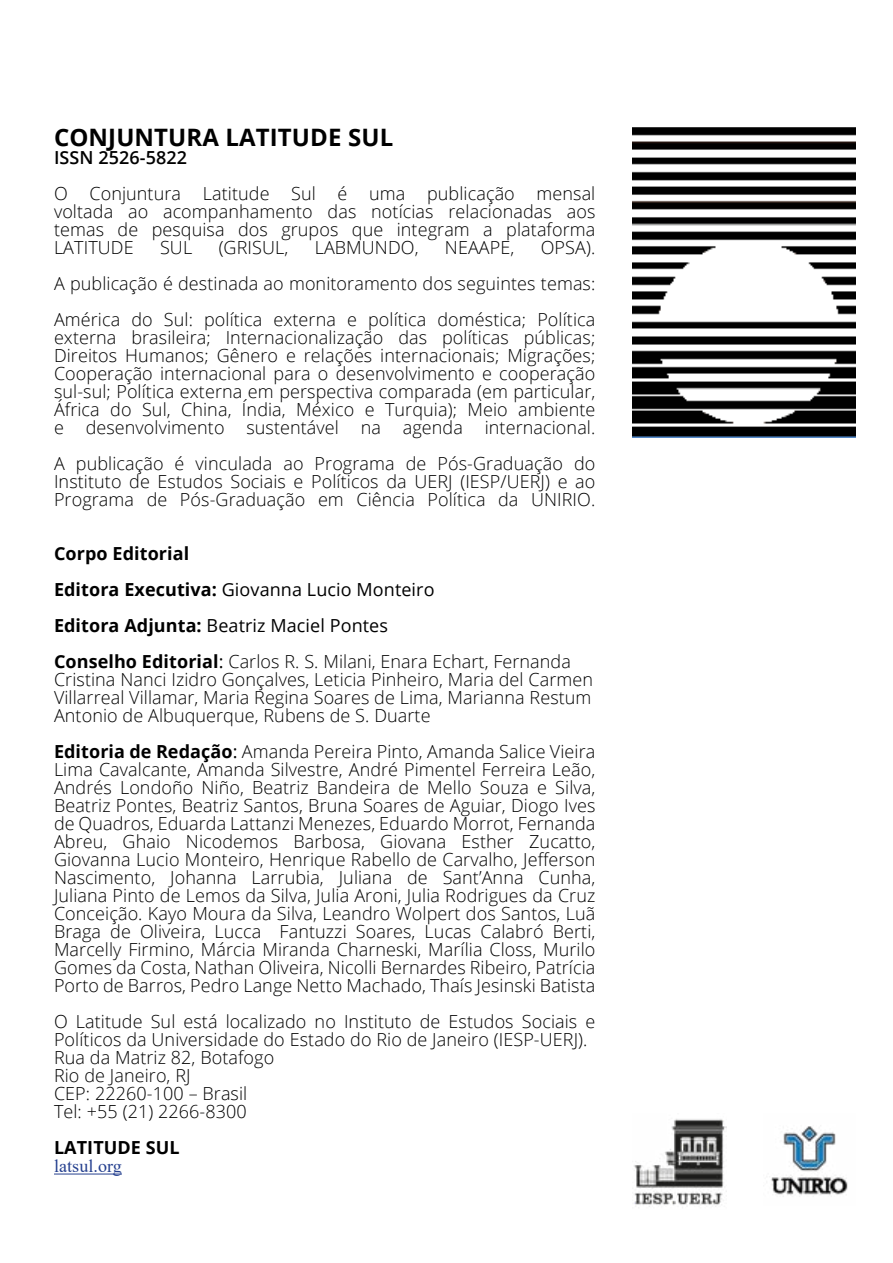
<style>
.page{position:relative;width:893px;height:1263px;background:#fff}
.page>*{position:absolute;margin:0;border:0;box-sizing:border-box;transform-origin:0 0}
.t1{font:700 24px "Open Sans";letter-spacing:.005em;color:#000}
.t2{font:300 18px/18px "Open Sans";letter-spacing:.005em;color:#000;text-align:justify}
.t3{font:700 18px/36px "Open Sans";letter-spacing:.005em;color:#000}
.t4{font:600 18px "Open Sans";letter-spacing:.005em;color:#000}
.t5{font:18px "Times New Roman";letter-spacing:.005em;color:#25408f}
.s1{font-weight:400}
.s2{font-weight:300}
.s3{font-weight:700}
</style>
<div class="page">
<hr style="left:54px;top:1174px;width:68px;height:1px;background:#25408f">
<img style="left:632px;top:128px;width:224px;height:309px">
<img style="left:771px;top:1126px;width:77px;height:71px">
<img style="left:634px;top:1119px;width:92px;height:89px">
<h1 class="t1" style="left:54px;top:120px;width:341px">CONJUNTURA LATITUDE SUL</h1>
<p class="t4" style="left:54px;top:145px;width:135px">ISSN 2526-5822</p>
<p class="t2" style="left:54px;top:184px;width:543px">O Conjuntura Latitude Sul é uma publicação mensal voltada ao acompanhamento das notícias relacionadas aos temas de pesquisa dos grupos que integram a plataforma LATITUDE</p>
<p class="t2" style="left:54px;top:229px;width:543px;line-height:36px;text-indent:487px">OPSA).<br>A publicação é destinada ao monitoramento dos seguintes temas:<br>América do Sul: política externa e política doméstica; Política</p>
<p class="t2" style="left:54px;top:328px;width:543px">externa brasileira; Internacionalização das políticas públicas; Direitos Humanos; Gênero e relações internacionais; Migrações; Cooperação internacional para o desenvolvimento e cooperação sul-sul; Política externa em perspectiva comparada (em particular, África do Sul, China, Índia, México e Turquia); Meio ambiente e desenvolvimento sustentável na agenda internacional.</p>
<p class="t2" style="left:54px;top:454px;width:543px">A publicação é vinculada ao Programa de Pós-Graduação do Instituto de Estudos Sociais e Políticos da UERJ (IESP/UERJ) e ao Programa de Pós-Graduação em Ciência Política da UNIRIO.</p>
<p class="t3" style="left:54px;top:535px;width:518px">Corpo Editorial<br>Editora Executiva: <span class="s1">Giovanna Lucio Monteiro<br></span>Editora Adjunta: <span class="s1">Beatriz Maciel Pontes<br></span>Conselho Editorial<span class="s1">:</span> <span class="s2">Carlos R. S. Milani, Enara Echart, Fernanda</span></p>
<p class="t2" style="left:54px;top:670px;width:540px">Cristina Nanci Izidro Gonçalves, Leticia Pinheiro, Maria del Carmen Villarreal Villamar, Maria Regina Soares de Lima, Marianna Restum Antonio de Albuquerque, Rubens de S. Duarte</p>
<p class="t2" style="left:54px;top:742px;width:543px"><span class="s3">Editoria de Redação</span><span class="s1">:</span> Amanda Pereira Pinto, Amanda Salice Vieira Lima Cavalcante, Amanda Silvestre, André Pimentel Ferreira Leão, Andrés Londoño Niño, Beatriz Bandeira de Mello Souza e Silva, Beatriz Pontes, Beatriz Santos, Bruna Soares de Aguiar, Diogo Ives de Quadros, Eduarda Lattanzi Menezes, Eduardo Morrot, Fernanda Abreu, Ghaio Nicodemos Barbosa, Giovana Esther Zucatto, Giovanna Lucio Monteiro, Henrique Rabello de Carvalho, Jefferson Nascimento, Johanna Larrubia, Juliana de Sant’Anna Cunha, Juliana Pinto de Lemos da Silva, Julia Aroni, Julia Rodrigues da Cruz Conceição. Kayo Moura da Silva, Leandro Wolpert dos Santos, Luã Braga de Oliveira, Lucca Fantuzzi Soares, Lucas Calabró Berti, Marcelly Firmino, Márcia Miranda Charneski, Marília Closs, Murilo Gomes da Costa, Nathan Oliveira, Nicolli Bernardes Ribeiro, Patrícia Porto de Barros, Pedro Lange Netto Machado, Thaís Jesinski Batista</p>
<p class="t2" style="left:54px;top:1012px;width:543px;text-align:left">O Latitude Sul está localizado no Instituto de Estudos Sociais e Políticos da Universidade do Estado do Rio de Janeiro (IESP-UERJ).<br>Rua da Matriz 82, Botafogo<br>Rio de Janeiro, RJ<br>CEP: 22260-100 – Brasil<br>Tel: +55 (21) 2266-8300</p>
<p class="t3" style="left:54px;top:1129px;width:127px">LATITUDE SUL</p>
<p class="t5" style="left:54px;top:1153px;width:69px">latsul.org</p>
<p class="t2" style="left:160px;top:238px;width:34px">SUL</p>
<p class="t2" style="left:219px;top:238px;width:71px">(GRISUL,</p>
<p class="t2" style="left:315px;top:238px;width:105px">LABMUNDO,</p>
<p class="t2" style="left:445px;top:238px;width:71px">NEAAPE,</p>
</div>
